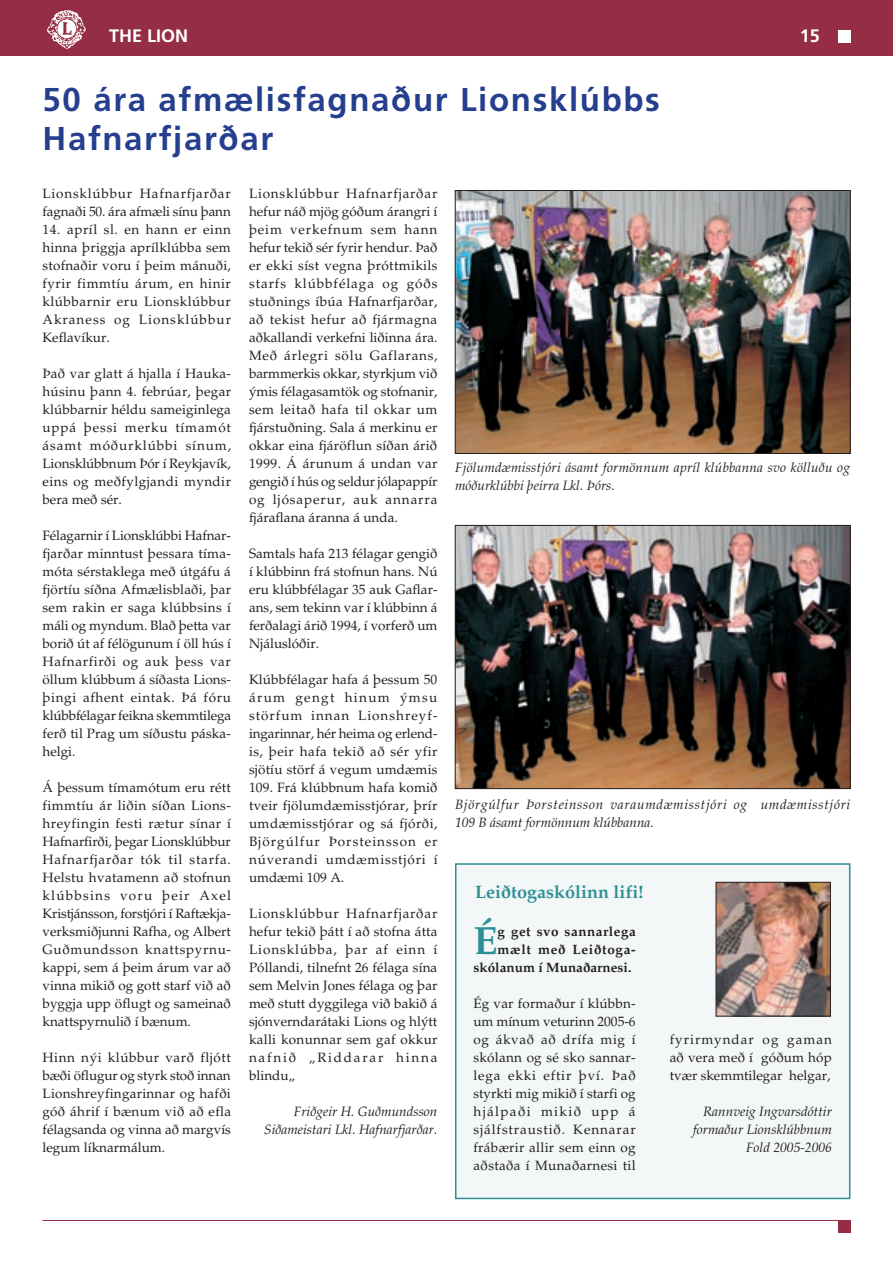
<style>
.page{position:relative;width:893px;height:1263px;background:#fff}
.page>*{position:absolute;margin:0;border:0;box-sizing:border-box;transform-origin:0 0}
.t1{font:700 39.45px "Palatino";color:#2d8e97}
.t2{font:700 33px/39.6px "Frutiger";letter-spacing:.05em;color:#253f8e}
.t3{font:700 18px "Palatino";color:#2d8e97}
.t4{font:700 18px "Frutiger";color:#fff}
.t5{font:13.5px/18px "Palatino";letter-spacing:.01em;color:#231f20;text-align:justify}
.t6{font:italic 13.5px/18px "Palatino";color:#231f20;text-align:right}
.t7{font:italic 13.5px/18px "Palatino";letter-spacing:.05em;color:#231f20}
.t8{font:13.5px/18px "Palatino";letter-spacing:.06em;color:#231f20}
.t9{font:700 13.5px "Palatino";letter-spacing:.035em;color:#231f20}
.t10{font:700 13.5px "Palatino";color:#231f20}
</style>
<div class="page">
<div style="left:0;top:0;width:893px;height:55px;background:#952e45"></div>
<hr style="left:43px;top:1220px;width:807px;height:1px;background:#952e45">
<div style="left:838px;top:1220px;width:12px;height:13px;background:#952e45"></div>
<div style="left:838px;top:30px;width:12px;height:13px;background:#fff"></div>
<img style="left:47px;top:10px;width:39px;height:39px">
<div style="left:456px;top:864px;width:394px;height:334px;background:#f3f7f7"></div>
<div style="left:455px;top:863px;width:395px;height:336px;border:2px solid #2d8e97"></div>
<img style="left:457px;top:192px;width:391px;height:260px">
<div style="left:455px;top:190px;width:395px;height:264px;border:1px solid #231f20"></div>
<img style="left:457px;top:527px;width:391px;height:260px">
<div style="left:455px;top:525px;width:395px;height:264px;border:1px solid #231f20"></div>
<img style="left:718px;top:884px;width:111px;height:130px">
<div style="left:716px;top:882px;width:115px;height:134px;border:1px solid #231f20"></div>
<h3 class="t4" style="left:109px;top:26px;width:81px">THE LION</h3>
<h3 class="t4" style="left:800px;top:26px;width:19px">15</h3>
<h2 class="t2" style="left:43px;top:79px;width:619px">50 ára afmælisfagnaður Lionsklúbbs<br>Hafnarfjarðar</h2>
<p class="t8" style="left:43px;top:185px;width:190px">Lionsklúbbur Hafnarfjarðar fagnaði 50. ára afmæli sínu þann</p>
<p class="t5" style="left:43px;top:221px;width:190px">14. apríl sl. en hann er einn hinna þriggja aprílklúbba sem stofnaðir voru í þeim mánuði, fyrir fimmtíu árum, en hinir klúbbarnir eru Lionsklúbbur Akraness og Lionsklúbbur Keflavíkur.</p>
<p class="t5" style="left:43px;top:365px;width:190px">Það var glatt á hjalla í Hauka&shy;húsinu þann 4. febrúar, þegar klúbbarnir héldu sam-eigin-lega uppá þessi merku tímamót ásamt móðurklúbbi sínum, Lionsklúbbnum Þór í Reykjavík, eins og meðfylgjandi myndir bera með sér.</p>
<p class="t5" style="left:43px;top:527px;width:190px">Félagarnir í Lionsklúbbi Hafnar&shy;fjarðar minntust þessara tíma&shy;móta sérstaklega með útgáfu á fjörtíu síðna Afmælisblaði, þar sem rakin er saga klúbbsins í máli og myndum. Blað þetta var borið út af félögunum í öll hús í Hafnarfirði og auk þess var öllum klúbbum á síðasta Lions&shy;þingi afhent eintak. Þá fóru klúbbfélagar feikna skemmtilega ferð til Prag um síðustu páska&shy;helgi.</p>
<p class="t5" style="left:43px;top:779px;width:190px">Á þessum tímamótum eru rétt fimmtíu ár liðin síðan Lions&shy;hreyfingin festi rætur sínar í Hafnarfirði, þegar Lionsklúbbur Hafnarfjarðar tók til starfa.<br>Helstu hvatamenn að stofnun klúbbsins voru þeir Axel Kristjáns-son, forstjóri í Raftækja&shy;verksmiðjunni Rafha, og Albert Guðmundsson knattspyrnu&shy;kappi, sem á þeim árum var að vinna mikið og gott starf við að byggja upp öflugt og sameinað knattspyrnulið í bænum.</p>
<p class="t5" style="left:43px;top:1049px;width:190px">Hinn nýi klúbbur varð fljótt bæði öflugur og styrk stoð innan Lionshreyfingarinnar og hafði góð áhrif í bænum við að efla félagsanda og vinna að marg-vís legum líknarmálum.</p>
<p class="t5" style="left:249px;top:185px;width:190px">Lionsklúbbur Hafnarfjarðar hefur náð mjög góðum árangri í þeim verkefnum sem hann hefur tekið sér fyrir hendur. Það er ekki síst vegna þróttmikils starfs klúbbfélaga og góðs stuðnings íbúa Hafnarfjarðar, að tekist hefur að fjármagna aðkallandi verkefni liðinna ára.<br>Með árlegri sölu Gaflarans, barmmerkis okkar, styrkjum við ýmis félagasamtök og stofnanir, sem leitað hafa til okkar um fjárstuðning. Sala á merkinu er okkar eina fjáröflun síðan árið 1999. Á árunum á undan var gengið í hús og seldur jólapappír og ljósaperur, auk annarra fjáraflana áranna á unda.</p>
<p class="t5" style="left:249px;top:545px;width:190px">Samtals hafa 213 félagar gengið í klúbbinn frá stofnun hans. Nú eru klúbbfélagar 35 auk Gaflar&shy;ans, sem tekinn var í klúbbinn á ferðalagi árið 1994, í vorferð um Njáluslóðir.</p>
<p class="t5" style="left:249px;top:671px;width:190px">Klúbbfélagar hafa á þessum 50 árum gengt hinum ýmsu störfum innan Lionshreyf&shy;ingarinnar, hér heima og erlend&shy;is, þeir hafa tekið að sér yfir sjötíu störf á vegum um-dæmis 109. Frá klúbbnum hafa komið tveir fjölumdæmisstjórar, þrír umdæmisstjórar og sá fjórði, Björgúlfur Þorsteinsson er núverandi umdæmisstjóri í umdæmi 109 A.</p>
<p class="t5" style="left:249px;top:905px;width:190px">Lionsklúbbur Hafnarfjarðar hefur tekið þátt í að stofna átta Lionsklúbba, þar af einn í Póllandi, tilnefnt 26 félaga sína sem Melvin Jones félaga og þar með stutt dyggilega við bakið á sjónverndarátaki Lions og hlýtt kalli konunnar sem gaf okkur nafnið „Riddarar hinna blindu„</p>
<p class="t6" style="left:264px;top:1103px;width:175px">Friðgeir H. Guðmundsson<br>Siðameistari Lkl. Hafnarfjarðar.</p>
<p class="t6" style="left:455px;top:459px;width:397px;text-align:left">Fjölumdæmisstjóri ásamt formönnum apríl klúbbanna svo kölluðu og móðurklúbbi þeirra Lkl. Þórs.</p>
<p class="t7" style="left:455px;top:796px;width:397px">Björgúlfur Þorsteinsson varaumdæmisstjóri og umdæmisstjóri<br>109 B ásamt formönnum klúbbanna.</p>
<h3 class="t3" style="left:475px;top:881px;width:170px">Leiðtogaskólinn lifi!</h3>
<h1 class="t1" style="left:473px;top:918px;width:26px">É</h1>
<p class="t9" style="left:498px;top:924px;width:140px">g get svo sannarlega</p>
<p class="t9" style="left:498px;top:942px;width:140px">mælt með Leið-toga-</p>
<p class="t10" style="left:473px;top:960px;width:159px">skólanum í Munaðarnesi.</p>
<p class="t5" style="left:473px;top:995px;width:164px;text-align:left">Ég var formaður í klúbbn&shy;um mínum veturinn 2005-6- og ákvað að drífa mig í skólann og sé sko sannar&shy;lega ekki eftir því. Það styrkti mig mikið í starfi og hjálpaði mikið upp á sjálfstraustið. Kennarar frábærir allir sem einn og aðstaða í Munaðarnesi til</p>
<p class="t5" style="left:670px;top:1031px;width:164px">fyrirmyndar og gaman að vera með í góðum hóp tvær skemmtilegar helgar,</p>
<p class="t6" style="left:693px;top:1103px;width:140px">Rannveig Ingvarsdóttir formaður Lionsklúbbnum<br>Fold 2005-2006</p>
</div>
